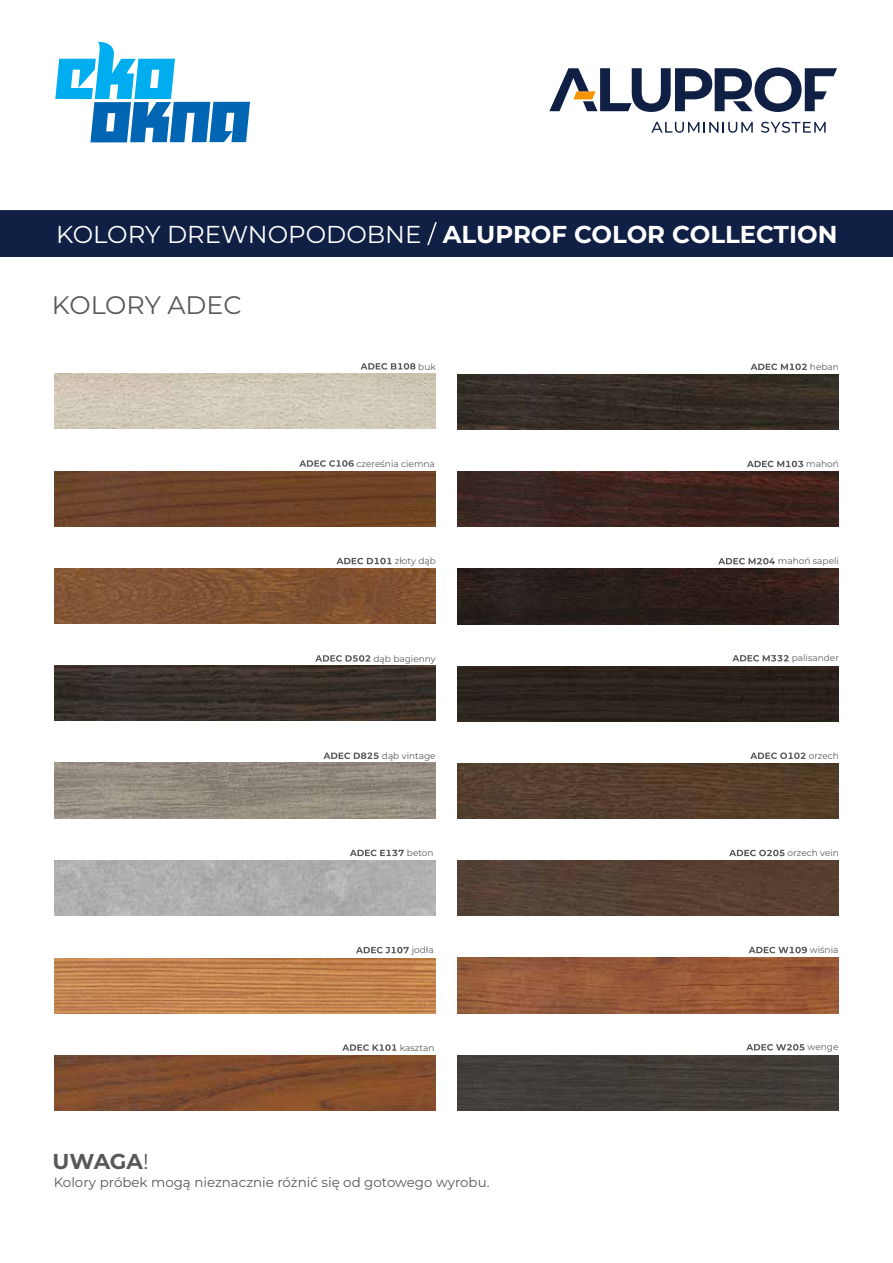
<style>
.page{position:relative;width:893px;height:1263px;background:#fff}
.page>*{position:absolute;margin:0;border:0;box-sizing:border-box;transform-origin:0 0}
.t1{font:25.35px "Montserrat";color:#58585a}
.t2{font:700 24.45px "Montserrat";color:#fff}
.t3{font:700 21.45px "Montserrat";letter-spacing:-.005em;color:#58585a}
.t4{font:13.35px "Montserrat";color:#58585a}
.t5{font:9px "Montserrat";color:#58585a}
.s1{font-weight:400}
</style>
<div class="page">
<svg style="left:549px;top:67px;width:288px;height:45px"></svg>
<svg style="left:651px;top:122px;width:102px;height:11px"></svg>
<svg style="left:761px;top:122px;width:65px;height:11px"></svg>
<div style="left:0;top:210px;width:893px;height:47px;background:#101f44"></div>
<svg style="left:361px;top:363px;width:54px;height:7px"></svg>
<img style="left:54px;top:374px;width:381px;height:55px">
<svg style="left:750px;top:364px;width:57px;height:6px"></svg>
<img style="left:457px;top:374px;width:382px;height:55px">
<svg style="left:747px;top:461px;width:56px;height:6px"></svg>
<img style="left:457px;top:471px;width:382px;height:56px">
<svg style="left:718px;top:558px;width:57px;height:6px"></svg>
<img style="left:457px;top:569px;width:382px;height:55px">
<svg style="left:732px;top:655px;width:57px;height:6px"></svg>
<img style="left:457px;top:666px;width:382px;height:55px">
<svg style="left:750px;top:752px;width:56px;height:7px"></svg>
<img style="left:457px;top:763px;width:382px;height:55px">
<svg style="left:729px;top:850px;width:56px;height:6px"></svg>
<img style="left:457px;top:860px;width:382px;height:56px">
<svg style="left:336px;top:558px;width:56px;height:6px"></svg>
<img style="left:54px;top:568px;width:381px;height:55px">
<svg style="left:315px;top:655px;width:55px;height:7px"></svg>
<img style="left:54px;top:666px;width:381px;height:55px">
<svg style="left:323px;top:752px;width:56px;height:7px"></svg>
<img style="left:54px;top:763px;width:381px;height:55px">
<svg style="left:356px;top:947px;width:53px;height:6px"></svg>
<img style="left:54px;top:958px;width:381px;height:55px">
<img style="left:54px;top:471px;width:381px;height:55px">
<svg style="left:299px;top:460px;width:55px;height:7px"></svg>
<img style="left:54px;top:1055px;width:381px;height:55px">
<svg style="left:342px;top:1044px;width:54px;height:7px"></svg>
<img style="left:54px;top:860px;width:381px;height:56px">
<svg style="left:350px;top:850px;width:54px;height:6px"></svg>
<img style="left:457px;top:1055px;width:382px;height:55px">
<svg style="left:746px;top:1044px;width:58px;height:6px"></svg>
<img style="left:457px;top:958px;width:382px;height:55px">
<svg style="left:749px;top:947px;width:58px;height:6px"></svg>
<svg style="left:55px;top:42px;width:195px;height:100px"></svg>
<h2 class="t2" style="left:56px;top:216px;width:783px"><span class="s1">KOLORY DREWNOPODOBNE</span> ALUPROF COLOR COLLECTION</h2>
<h1 class="t1" style="left:52px;top:287px;width:191px">KOLORY ADEC</h1>
<p class="t5" style="left:418px;top:360px;width:19px">buk</p>
<p class="t5" style="left:810px;top:361px;width:31px">heban</p>
<p class="t5" style="left:357px;top:457px;width:80px">czereśnia ciemna</p>
<p class="t5" style="left:806px;top:458px;width:34px">mahoń</p>
<p class="t5" style="left:395px;top:555px;width:43px">złoty dąb</p>
<p class="t5" style="left:778px;top:555px;width:63px">mahoń sapeli</p>
<p class="t5" style="left:373px;top:652px;width:64px">dąb bagienny</p>
<p class="t5" style="left:792px;top:652px;width:49px">palisander</p>
<p class="t5" style="left:382px;top:749px;width:55px">dąb vintage</p>
<p class="t5" style="left:809px;top:749px;width:32px">orzech</p>
<p class="t5" style="left:407px;top:847px;width:28px">beton</p>
<p class="t5" style="left:788px;top:847px;width:53px">orzech vein</p>
<p class="t5" style="left:412px;top:944px;width:24px">jodła</p>
<p class="t5" style="left:810px;top:944px;width:30px">wiśnia</p>
<p class="t5" style="left:400px;top:1041px;width:36px">kasztan</p>
<p class="t5" style="left:808px;top:1041px;width:32px">wenge</p>
<h3 class="t3" style="left:52px;top:1146px;width:98px">UWAGA<span class="s1">!</span></h3>
<h3 class="t4" style="left:54px;top:1173px;width:437px">Kolory próbek mogą nieznacznie różnić się od gotowego wyrobu.</h3>
</div>
